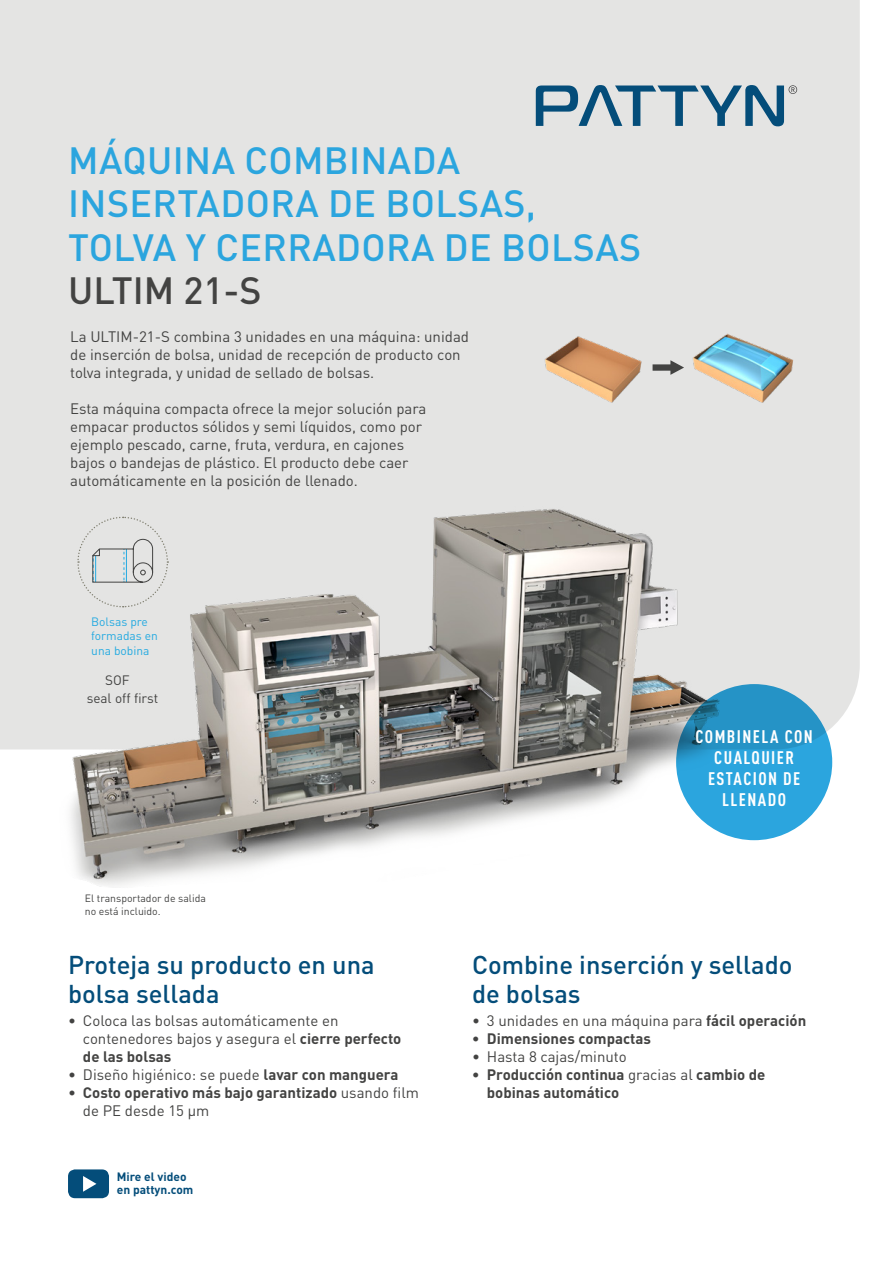
<style>
.page{position:relative;width:893px;height:1263px;background:#fff}
.page>*{position:absolute;margin:0;border:0;box-sizing:border-box;transform-origin:0 0}
.t1{font:500 37.5px/43.5px "DIN Pro";letter-spacing:.01em;color:#2ba5de}
.t2{font:500 37.5px "DIN Pro";color:#434342}
.t3{font:500 25.5px/29.1px "DIN Pro";color:#044d7a}
.t4{font:700 18px/21px "DIN Cond";letter-spacing:.08em;color:#fff;text-align:center}
.Machine_description{font:15px/18px "DIN Pro";color:#434342}
.t5{font:700 15px/18px "DIN Pro";color:#434342}
.Machine_description-2{font:13.5px "DIN Pro";color:#434342}
.Fotobeschrijving{font:12px/14.7px "DIN Pro";color:#24aae1}
.t6{font:700 12px/13.5px "DIN Pro";color:#044d7a}
.Fotobeschrijving-2{font:10.5px/12.6px "DIN Pro";color:#434342}
.s1{font-weight:700}
.s2{font-weight:400}
</style>
<div class="page">
<div style="left:0;top:0;width:860px;height:749px;background:#e4e4e3"></div>
<svg style="left:536px;top:85px;width:261px;height:41px;background:#94aebd"></svg>
<svg style="left:68px;top:1169px;width:41px;height:29px"></svg>
<svg style="left:653px;top:360px;width:31px;height:15px"></svg>
<img style="left:544px;top:332px;width:100px;height:71px">
<img style="left:692px;top:332px;width:104px;height:71px">
<img style="left:43px;top:485px;width:750px;height:402px">
<svg style="left:676px;top:684px;width:156px;height:156px;background:#289bd1"></svg>
<svg style="left:77px;top:516px;width:92px;height:92px;background:#dbdcdb"></svg>
<h1 class="t1" style="left:68px;top:137px;width:575px">MÁQUINA COMBINADA<br>INSERTADORA DE BOLSAS,<br>TOLVA Y CERRADORA DE BOLSAS</h1>
<h1 class="t2" style="left:68px;top:265px;width:195px">ULTIM 21-S</h1>
<p class="Machine_description" style="left:70px;top:327px;width:400px">La ULTIM-21-S combina 3 unidades en una máquina: unidad de inserción de bolsa, unidad de recepción de producto con tolva integrada, y unidad de sellado de bolsas.</p>
<p class="Machine_description" style="left:70px;top:399px;width:358px">Esta máquina compacta ofrece la mejor solución para empacar productos sólidos y semi líquidos, como por ejemplo pescado, carne, fruta, verdura, en cajones bajos o bandejas de plástico. El producto debe caer automáticamente en la posición de llenado.</p>
<p class="Fotobeschrijving" style="left:91px;top:613px;width:68px">Bolsas pre formadas en una bobina</p>
<p class="Machine_description-2" style="left:105px;top:670px;width:26px">SOF</p>
<p class="Machine_description-2" style="left:87px;top:688px;width:73px">seal off first</p>
<p class="Fotobeschrijving-2" style="left:85px;top:892px;width:123px">El transportador de salida no está incluido.</p>
<p class="t3" style="left:68px;top:949px;width:308px">Proteja su producto en una bolsa sellada</p>
<p class="Machine_description" style="left:83px;top:1011px;width:320px;text-indent:-15px">• Coloca las bolsas automáticamente en contenedores bajos y asegura el <span class="s1">cierre perfecto de las bolsas</span></p>
<p class="Machine_description" style="left:68px;top:1065px;width:332px">• Diseño higiénico: se puede <span class="s1">lavar con manguera</span></p>
<p class="t5" style="left:83px;top:1083px;width:338px;text-indent:-15px"><span class="s2">•</span> Costo operativo más bajo garantizado <span class="s2">usando film de PE desde 15 µm</span></p>
<p class="t6" style="left:117px;top:1169px;width:78px">Mire el video en pattyn.com</p>
<p class="t4" style="left:695px;top:725px;width:119px">COMBINELA CON<br>CUALQUIER</p>
<p class="t4" style="left:708px;top:767px;width:94px">ESTACION DE<br>LLENADO</p>
<p class="t3" style="left:472px;top:949px;width:322px">Combine inserción y sellado de bolsas</p>
<p class="Machine_description" style="left:472px;top:1011px;width:336px">• 3 unidades en una máquina para <span class="s1">fácil operación</span></p>
<p class="t5" style="left:472px;top:1029px;width:181px">• Dimensiones compactas</p>
<p class="Machine_description" style="left:472px;top:1047px;width:156px">• Hasta 8 cajas/minuto</p>
<p class="t5" style="left:487px;top:1065px;width:280px;text-indent:-15px">• Producción continua <span class="s2">gracias al</span> cambio de bobinas automático</p>
</div>
